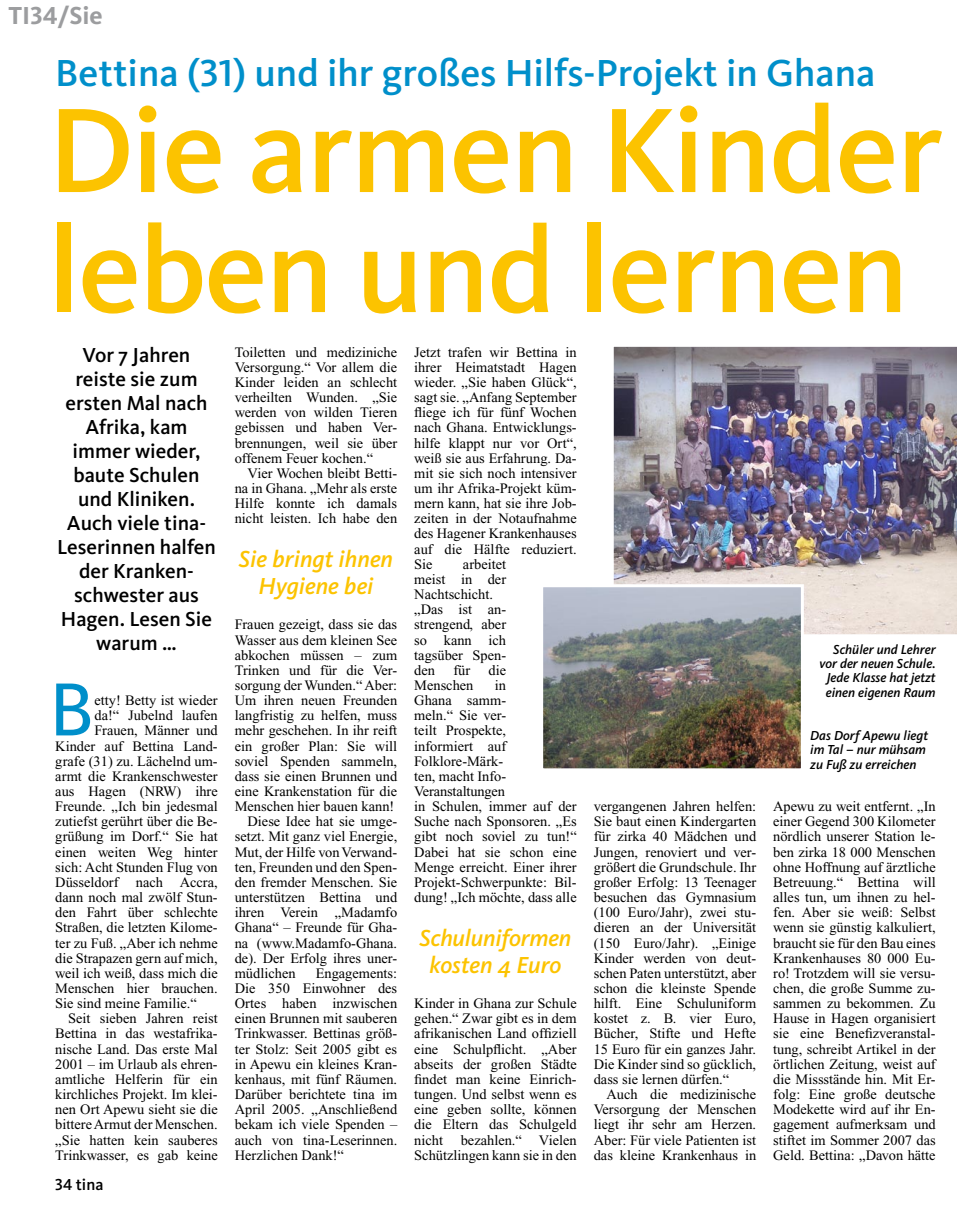
<style>
.page{position:relative;width:957px;height:1212px;background:#fff}
.page>*{position:absolute;margin:0;border:0;box-sizing:border-box;transform-origin:0 0}
.t1{font:500 124.5px/120px "Kievit";letter-spacing:-.015em;color:#fcc300}
.t2{font:77.85px "Kievit";color:#008fca}
.t3{font:500 39px "Kievit";color:#008fca}
.t4{font:25.5px "Kievit Bold SC";color:#9c9d9f}
.t5{font:italic 500 24px/27px "Kievit";letter-spacing:-.005em;color:#fcc300;text-align:center}
.t6{font:500 21px/24px "Kievit";color:#000;text-align:center}
.t7{font:500 16.5px "Kievit";color:#000}
.t8{font:14.4px/15.1px "Times New Roman";color:#000;text-align:justify}
.t9{font:italic 500 13.5px/14.2px "Kievit";color:#000;text-align:right}
.s1{font-family:"Kievit";font-weight:700}
.s2{font-family:"Kievit Medium SC";font-weight:400}
</style>
<div class="page">
<img style="left:613px;top:346px;width:344px;height:289px">
<img style="left:544px;top:588px;width:256px;height:179px">
<div style="left:540px;top:584px;width:264px;height:187px;border:3px solid #fff"></div>
<h3 class="t4" style="left:9px;top:0;width:96px">TI34<span class="s1">/Sie</span></h3>
<h3 class="t3" style="left:55px;top:49px;width:822px">Bettina (<span class="s2">31</span>) und ihr großes Hilfs-Projekt in Ghana</h3>
<h1 class="t1" style="left:48px;top:89px;width:896px">Die armen Kinder leben und lernen</h1>
<h3 class="t6" style="left:57px;top:342px;width:160px">Vor 7 Jahren reiste sie zum ersten Mal nach<br>Afrika, kam immer wieder, baute Schulen und Kliniken.<br>Auch viele tina-<br>Leserinnen halfen der Kranken&shy;schwester aus<br>Hagen. Lesen Sie warum …</h3>
<h2 class="t2" style="left:49px;top:662px;width:47px">B</h2>
<p class="t8" style="left:95px;top:693px;width:125px">etty! Betty ist wieder</p>
<p class="t8" style="left:95px;top:708px;width:125px">da!“ Jubelnd laufen</p>
<p class="t8" style="left:95px;top:723px;width:125px">Frauen, Männer und</p>
<p class="t8" style="left:55px;top:738px;width:164px">Kinder auf Bettina Land-</p>
<p class="t8" style="left:55px;top:753px;width:164px">grafe (31) zu. Lächelnd um-</p>
<p class="t8" style="left:55px;top:768px;width:164px">armt die Krankenschwester</p>
<p class="t8" style="left:55px;top:784px;width:164px">aus Hagen (NRW) ihre</p>
<p class="t8" style="left:55px;top:799px;width:164px">Freunde. „Ich bin jedesmal</p>
<p class="t8" style="left:55px;top:814px;width:164px">zutiefst gerührt über die Be-</p>
<p class="t8" style="left:55px;top:829px;width:164px">grüßung im Dorf.“ Sie hat</p>
<p class="t8" style="left:55px;top:844px;width:164px">einen weiten Weg hinter</p>
<p class="t8" style="left:55px;top:859px;width:164px">sich: Acht Stunden Flug von</p>
<p class="t8" style="left:55px;top:874px;width:164px">Düsseldorf nach Accra,</p>
<p class="t8" style="left:55px;top:890px;width:164px">dann noch mal zwölf Stun-</p>
<p class="t8" style="left:55px;top:905px;width:164px">den Fahrt über schlechte</p>
<p class="t8" style="left:55px;top:920px;width:164px">Straßen, die letzten Kilome-</p>
<p class="t8" style="left:55px;top:935px;width:164px">ter zu Fuß. „Aber ich nehme</p>
<p class="t8" style="left:55px;top:950px;width:164px">die Strapazen gern auf mich,</p>
<p class="t8" style="left:55px;top:965px;width:164px">weil ich weiß, dass mich die</p>
<p class="t8" style="left:55px;top:981px;width:164px">Menschen hier brauchen.</p>
<p class="t8" style="left:55px;top:996px;width:143px">Sie sind meine Familie.“</p>
<p class="t8" style="left:68px;top:1011px;width:151px">Seit sieben Jahren reist</p>
<p class="t8" style="left:55px;top:1026px;width:164px">Bettina in das westafrika-</p>
<p class="t8" style="left:55px;top:1041px;width:164px">nische Land. Das erste Mal</p>
<p class="t8" style="left:55px;top:1056px;width:164px">2001 – im Urlaub als ehren-</p>
<p class="t8" style="left:55px;top:1071px;width:164px">amtliche Helferin für ein</p>
<p class="t8" style="left:55px;top:1087px;width:164px">kirchliches Projekt. Im klei-</p>
<p class="t8" style="left:55px;top:1102px;width:164px">nen Ort Apewu sieht sie die</p>
<p class="t8" style="left:55px;top:1117px;width:164px">bittere Armut der Menschen.</p>
<p class="t8" style="left:55px;top:1132px;width:164px">„Sie hatten kein sauberes</p>
<p class="t8" style="left:55px;top:1147px;width:164px">Trinkwasser, es gab keine</p>
<p class="t7" style="left:55px;top:1174px;width:50px"><span class="s2">34</span> tina</p>
<p class="t8" style="left:235px;top:344px;width:164px">Toiletten und mediziniche Versorgung.“ Vor allem die Kinder leiden an schlecht verheilten Wunden. „Sie werden von wilden Tieren gebissen und haben Ver&shy;brennungen, weil sie über offenem Feuer kochen.“</p>
<p class="t8" style="left:235px;top:465px;width:164px;text-indent:13px">Vier Wochen bleibt Betti&shy;na in Ghana. „Mehr als erste Hilfe konnte ich damals nicht leisten. Ich habe den</p>
<h3 class="t5" style="left:239px;top:545px;width:156px">Sie bringt ihnen<br>Hygiene bei</h3>
<p class="t8" style="left:235px;top:617px;width:164px">Frauen gezeigt, dass sie das</p>
<p class="t8" style="left:235px;top:632px;width:164px">Wasser aus dem kleinen See</p>
<p class="t8" style="left:235px;top:647px;width:164px">abkochen müssen – zum</p>
<p class="t8" style="left:235px;top:662px;width:164px">Trinken und für die Ver-</p>
<p class="t8" style="left:235px;top:678px;width:164px">sorgung der Wunden.“ Aber:</p>
<p class="t8" style="left:235px;top:693px;width:164px">Um ihren neuen Freunden</p>
<p class="t8" style="left:235px;top:708px;width:164px">langfristig zu helfen, muss</p>
<p class="t8" style="left:235px;top:723px;width:164px">mehr geschehen. In ihr reift</p>
<p class="t8" style="left:235px;top:738px;width:164px">ein großer Plan: Sie will</p>
<p class="t8" style="left:235px;top:753px;width:164px">soviel Spenden sammeln,</p>
<p class="t8" style="left:235px;top:768px;width:164px">dass sie einen Brunnen und</p>
<p class="t8" style="left:235px;top:784px;width:164px">eine Krankenstation für die</p>
<p class="t8" style="left:235px;top:799px;width:161px">Menschen hier bauen kann!</p>
<p class="t8" style="left:247px;top:814px;width:151px">Diese Idee hat sie umge-</p>
<p class="t8" style="left:235px;top:829px;width:164px">setzt. Mit ganz viel Energie,</p>
<p class="t8" style="left:235px;top:844px;width:164px">Mut, der Hilfe von Verwand-</p>
<p class="t8" style="left:235px;top:859px;width:164px">ten, Freunden und den Spen-</p>
<p class="t8" style="left:235px;top:874px;width:164px">den fremder Menschen. Sie</p>
<p class="t8" style="left:235px;top:890px;width:164px">unterstützen Bettina und</p>
<p class="t8" style="left:235px;top:905px;width:164px">ihren Verein „Madamfo</p>
<p class="t8" style="left:235px;top:920px;width:164px">Ghana“ – Freunde für Gha-</p>
<p class="t8" style="left:235px;top:935px;width:164px">na (www.Madamfo-Ghana.</p>
<p class="t8" style="left:235px;top:950px;width:164px">de). Der Erfolg ihres uner-</p>
<p class="t8" style="left:235px;top:965px;width:62px">müdlichen</p>
<p class="t8" style="left:235px;top:965px;width:164px;text-indent:81px">Engagements:<br>Die 350 Einwohner des Ortes haben inzwischen einen Brunnen mit sauberen Trinkwasser. Bettinas größ&shy;ter Stolz: Seit 2005 gibt es in Apewu ein kleines Kran&shy;kenhaus, mit fünf Räumen.<br>Darüber berichtete tina im April 2005. „Anschließend bekam ich viele Spenden – auch von tina-Leserinnen.<br>Herzlichen Dank!“</p>
<p class="t8" style="left:414px;top:344px;width:164px">Jetzt trafen wir Bettina in ihrer Heimatstadt Hagen wieder. „Sie haben Glück“, sagt sie. „Anfang September fliege ich für fünf Wochen nach Ghana. Entwicklungs&shy;hilfe klappt nur vor Ort“, weiß sie aus Erfahrung. Da&shy;mit sie sich noch intensiver um ihr Afrika-Projekt küm&shy;mern kann, hat sie ihre Job&shy;zeiten in der Notaufnahme des Hagener Krankenhauses auf die Hälfte reduziert.<br>Sie</p>
<p class="t8" style="left:414px;top:556px;width:93px;text-align:left;text-indent:49px">arbeitet meist in der<br>Nachtschicht. „Das ist an&shy;strengend, aber so kann ich tagsüber Spen&shy;den</p>
<p class="t8" style="left:453px;top:662px;width:18px">für</p>
<p class="t8" style="left:488px;top:662px;width:19px">die</p>
<p class="t8" style="left:414px;top:678px;width:61px">Menschen</p>
<p class="t8" style="left:414px;top:678px;width:164px;text-align:left;text-indent:81px">in<br>Ghana samm-<br>meln.“ Sie ver-<br>teilt Prospekte,<br>informiert auf<br>Folklore-Märk-<br>ten, macht Info-<br>Veranstaltungen<br>in Schulen, immer auf der<br>Suche nach Sponsoren. „Es gibt noch soviel zu tun!“<br>Dabei hat sie schon eine<br>Menge erreicht. Einer ihrer<br>Projekt-Schwerpunkte: Bil&shy;dung! „Ich möchte, dass alle</p>
<h3 class="t5" style="left:419px;top:924px;width:153px">Schuluniformen kosten 4 Euro</h3>
<p class="t8" style="left:414px;top:996px;width:164px">Kinder in Ghana zur Schule gehen.“ Zwar gibt es in dem afrikanischen Land offiziell eine Schulpflicht. „Aber abseits der großen Städte findet man keine Einrich&shy;tungen. Und selbst wenn es eine geben sollte, können die Eltern das Schulgeld nicht bezahlen.“ Vielen Schützlingen kann sie in den</p>
<p class="t8" style="left:594px;top:799px;width:164px">vergangenen Jahren helfen:<br>Sie baut einen Kindergarten für zirka 40 Mädchen und Jungen, renoviert und ver&shy;größert die Grundschule. Ihr großer Erfolg: 13 Teenager besuchen das Gymnasium (100 Euro/Jahr), zwei stu&shy;dieren an der Universität (150 Euro/Jahr). „Einige Kinder werden von deut&shy;schen Paten unterstützt, aber schon die kleinste Spende hilft. Eine Schuluniform kostet z. B. vier Euro, Bücher, Stifte und Hefte 15 Euro für ein ganzes Jahr.<br>Die Kinder sind so gücklich, dass sie lernen dürfen.“</p>
<p class="t8" style="left:594px;top:1087px;width:164px;text-indent:13px">Auch die medizinische Versorgung der Menschen liegt ihr sehr am Herzen.<br>Aber: Für viele Patienten ist das kleine Krankenhaus in</p>
<p class="t9" style="left:819px;top:642px;width:118px">Schüler und Lehrer vor der neuen Schule.<br>Jede Klasse hat jetzt einen eigenen Raum</p>
<p class="t9" style="left:810px;top:728px;width:119px;text-align:left">Das Dorf Apewu liegt im Tal – nur mühsam zu Fuß zu erreichen</p>
<p class="t8" style="left:773px;top:799px;width:164px">Apewu zu weit entfernt. „In einer Gegend 300 Kilometer nördlich unserer Station le&shy;ben zirka 18 000 Menschen ohne Hoffnung auf ärztliche Betreuung.“ Bettina will alles tun, um ihnen zu hel&shy;fen. Aber sie weiß: Selbst wenn sie günstig kalkuliert, braucht sie für den Bau eines Krankenhauses 80 000 Eu&shy;ro! Trotzdem will sie versu&shy;chen, die große Summe zu&shy;sammen zu bekommen. Zu Hause in Hagen organisiert sie eine Benefizveranstal&shy;tung, schreibt Artikel in der örtlichen Zeitung, weist auf die Missstände hin. Mit Er&shy;folg: Eine große deutsche Modekette wird auf ihr En&shy;gagement aufmerksam und stiftet im Sommer 2007 das Geld. Bettina: „Davon hätte</p>
</div>
